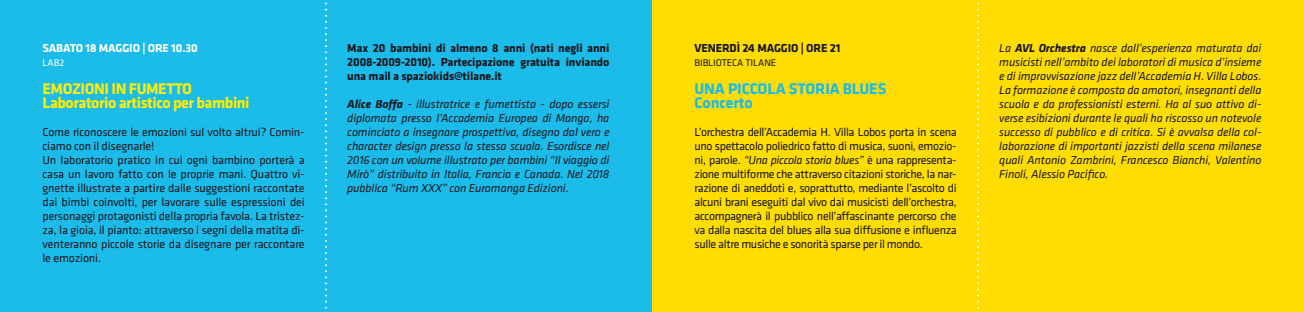
<style>
.page{position:relative;width:1304px;height:312px;background:#fff}
.page>*{position:absolute;margin:0;border:0;box-sizing:border-box;transform-origin:0 0}
.t1{font:700 16px/14px "Klavika";letter-spacing:-.03em;color:#ffed00}
.t2{font:700 16px/14px "Klavika";letter-spacing:-.01em;color:#1bbbea}
.t3{font:12px/14px "Klavika";letter-spacing:-.01em;color:#1a171c}
.t4{font:italic 12px/14px "Klavika";letter-spacing:-.01em;color:#1a171c;text-align:justify}
.t5{font:700 12px/14.4px "Klavika";letter-spacing:-.01em;color:#1a171c;text-align:justify}
.t6{font:700 12px "Klavika";letter-spacing:-.01em;color:#fff}
.t7{font:10px "Klavika";letter-spacing:-.01em;color:#1a171c}
.t8{font:10px "Klavika";color:#fff}
.s1{font-weight:700}
.s2{font-style:italic}
</style>
<div class="page">
<div style="left:0;top:0;width:652px;height:312px;background:#1bbbea"></div>
<div style="left:652px;top:0;width:652px;height:312px;background:#fd0"></div>
<svg style="left:325px;top:2px;width:2px;height:307px"></svg>
<svg style="left:977px;top:2px;width:2px;height:307px"></svg>
<p class="t6" style="left:43px;top:41px;width:157px">SABATO 18 MAGGIO | ORE 10.30</p>
<p class="t8" style="left:43px;top:57px;width:23px">LAB2</p>
<h1 class="t1" style="left:43px;top:82px;width:209px">EMOZIONI IN FUMETTO<br>Laboratorio artistico per bambini</h1>
<p class="t3" style="left:43px;top:125px;width:264px">Come riconoscere le emozioni sul volto altrui? Comin&shy;ciamo con il disegnarle!<br>Un laboratorio pratico in cui ogni bambino porterà a casa un lavoro fatto con le proprie mani. Quattro vi&shy;gnette illustrate a partire dalle suggestioni raccontate dai bimbi coinvolti, per lavorare sulle espressioni dei personaggi protagonisti della propria favola. La tristez&shy;za, la gioia, il pianto: attraverso i segni della matita di&shy;venteranno piccole storie da disegnare per raccontare le emozioni.</p>
<p class="t5" style="left:347px;top:41px;width:264px">Max 20 bambini di almeno 8 anni (nati negli anni 2008-2009-2010). Partecipazione gratuita inviando una mail a spaziokids@tilane.it</p>
<p class="t4" style="left:347px;top:98px;width:264px"><span class="s1">Alice Boffa</span> - illustratrice e fumettista - dopo essersi diplomata presso l’Accademia Europea di Manga, ha cominciato a insegnare prospettiva, disegno dal vero e character design presso la stessa scuola. Esordisce nel 2016 con un volume illustrato per bambini “Il viaggio di Mirò” distribuito in Italia, Francia e Canada. Nel 2018 pubblica “Rum XXX” con Euromanga Edizioni.</p>
<p class="t5" style="left:694px;top:41px;width:147px">VENERDÌ 24 MAGGIO | ORE 21</p>
<p class="t7" style="left:694px;top:57px;width:83px">BIBLIOTECA TILANE</p>
<h1 class="t2" style="left:694px;top:82px;width:193px">UNA PICCOLA STORIA BLUES<br>Concerto</h1>
<p class="t3" style="left:694px;top:125px;width:264px;text-align:justify">L’orchestra dell’Accademia H. Villa Lobos porta in scena uno spettacolo poliedrico fatto di musica, suoni, emozio&shy;ni, parole. <span class="s2">“Una piccola storia blues”</span> è una rappresenta&shy;zione multiforme che attraverso citazioni storiche, la nar&shy;razione di aneddoti e, soprattutto, mediante l’ascolto di alcuni brani eseguiti dal vivo dai musicisti dell’orchestra, accompagnerà il pubblico nell’affascinante percorso che va dalla nascita del blues alla sua diffusione e influenza sulle altre musiche e sonorità sparse per il mondo.</p>
<p class="t4" style="left:999px;top:41px;width:264px">La <span class="s1">AVL Orchestra</span> nasce dall’esperienza maturata dai musicisti nell’ambito dei laboratori di musica d’insieme e di improvvisazione jazz dell’Accademia H. Villa Lobos.<br>La formazione è composta da amatori, insegnanti della scuola e da professionisti esterni. Ha al suo attivo di&shy;verse esibizioni durante le quali ha riscosso un notevole successo di pubblico e di critica. Si è avvalsa della col&shy;laborazione di importanti jazzisti della scena milanese quali Antonio Zambrini, Francesco Bianchi, Valentino Finoli, Alessio Pacifico.</p>
</div>
